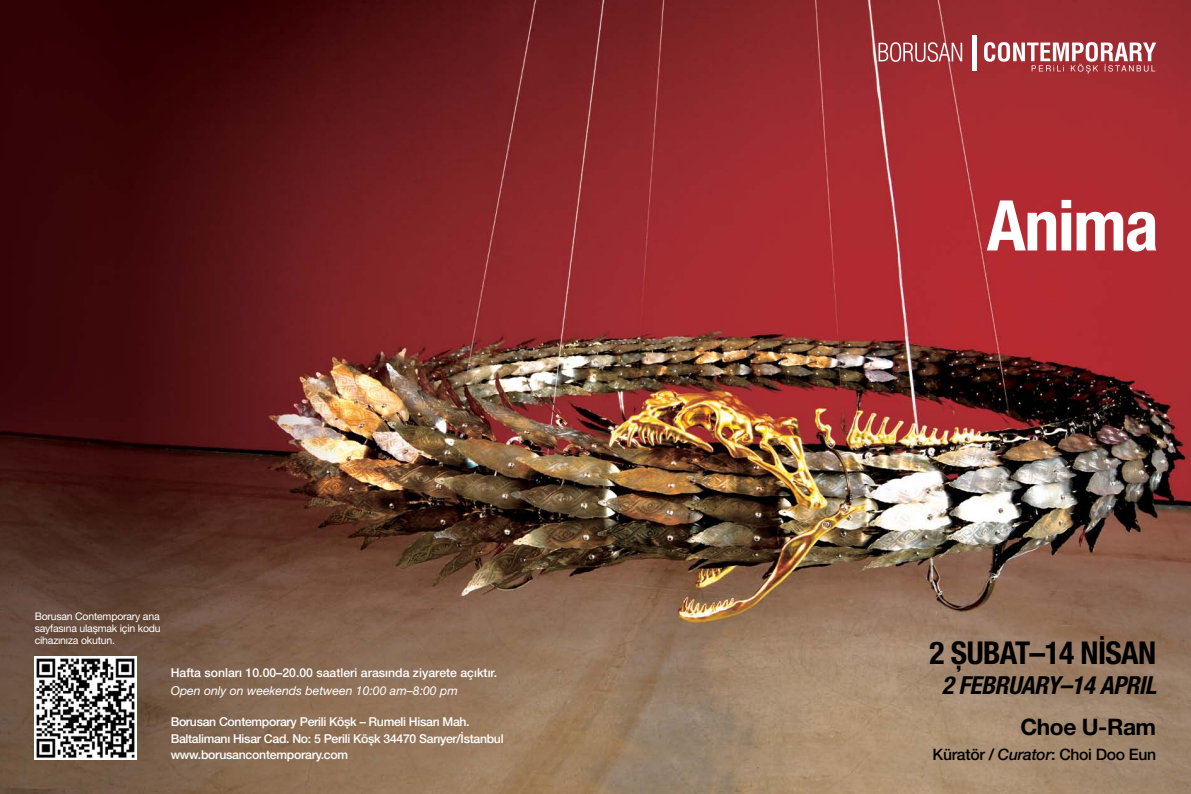
<style>
.page{position:relative;width:1191px;height:794px;background:#fff}
.page>*{position:absolute;margin:0;border:0;box-sizing:border-box;transform-origin:0 0}
.t1{font:700 condensed 70px "Helvetica Neue LT Pro";letter-spacing:-.02em;color:#fff}
.t2{font:700 condensed 31.5px "Helvetica Neue LT Pro";letter-spacing:-.02em;color:#000}
.t3{font:italic 700 condensed 24.85px "Helvetica Neue LT Pro";letter-spacing:-.02em;color:#000}
.t4{font:700 22.75px "Helvetica Neue LT Pro";letter-spacing:-.02em;color:#000}
.t5{font:500 15.75px "Helvetica Neue LT Pro";letter-spacing:-.02em;color:#000}
.t6{font:500 12.25px/17.5px "Helvetica Neue LT Pro";letter-spacing:-.025em;color:#fff}
.t7{font:500 12.25px "Helvetica Neue LT Pro";color:#fff}
.t8{font:italic 12.25px "Helvetica Neue LT Pro";color:#fff}
.t9{font:10.5px/12.2px "Helvetica Neue LT Pro";letter-spacing:-.02em;color:#fff;text-align:justify}
.s1{font-style:italic}
</style>
<div class="page">
<img style="left:0;top:0;width:1191px;height:794px">
<img style="left:34px;top:657px;width:103px;height:102px">
<svg style="left:878px;top:42px;width:84px;height:20px"></svg>
<svg style="left:984px;top:42px;width:172px;height:31px"></svg>
<hr style="left:972px;top:35px;width:4px;height:35px;background:#fff">
<h1 class="t1" style="left:986px;top:183px;width:173px">Anima</h1>
<p class="t9" style="left:35px;top:610px;width:127px">Borusan Contemporary ana sayfasına ulaşmak için kodu cihazınıza okutun.</p>
<p class="t7" style="left:171px;top:665px;width:328px">Hafta sonları 10.00–20.00 saatleri arasında ziyarete açıktır.</p>
<p class="t8" style="left:171px;top:683px;width:289px">Open only on weekends between 10:00 am–8:00 pm</p>
<h2 class="t2" style="left:929px;top:634px;width:228px">2 ŞUBAT–14 NİSAN</h2>
<h3 class="t3" style="left:941px;top:670px;width:216px">2 FEBRUARY–14 APRIL</h3>
<p class="t6" style="left:171px;top:712px;width:334px">Borusan Contemporary Perili Köşk – Rumeli Hisarı Mah.<br>Baltalimanı Hisar Cad. No: 5 Perili Köşk 34470 Sarıyer/İstanbul</p>
<h3 class="t4" style="left:1020px;top:712px;width:137px">Choe U-Ram</h3>
<p class="t6" style="left:171px;top:746px;width:179px">www.borusancontemporary.com</p>
<p class="t5" style="left:932px;top:744px;width:225px">Küratör / <span class="s1">Curator</span>: Choi Doo Eun</p>
</div>
